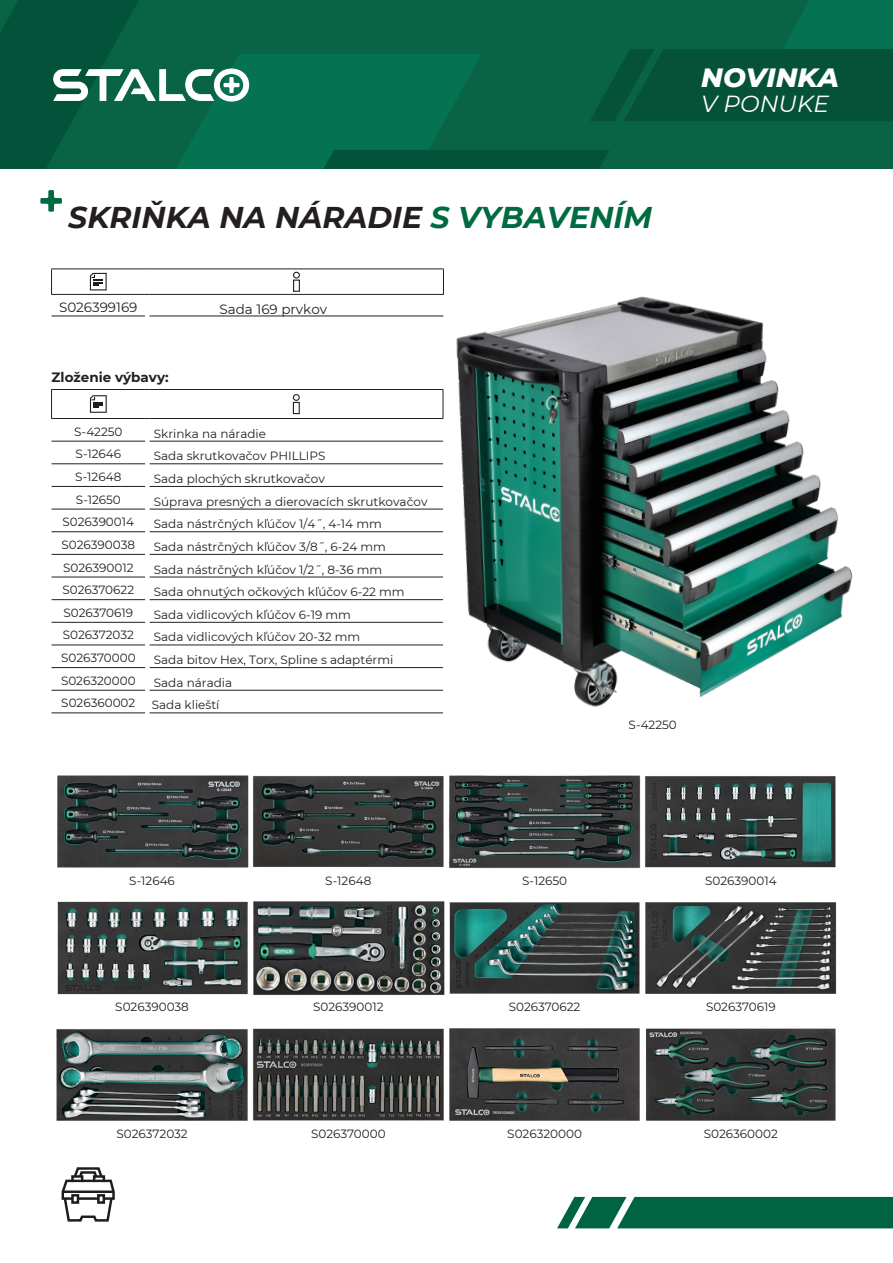
<style>
.page{position:relative;width:893px;height:1263px;background:#fff}
.page>*{position:absolute;margin:0;border:0;box-sizing:border-box;transform-origin:0 0}
.t1{font:italic 700 30px "Montserrat";color:#231f20}
.t2{font:italic 800 27px "Montserrat";color:#fff}
.t3{font:italic 23.25px "Montserrat";color:#fff}
.tabela{font:13.5px "Montserrat";color:#231f20}
.t4{font:700 13.5px "Montserrat";color:#231f20}
.tabela-2{font:12px "Montserrat";color:#231f20}
.s1{color:#006a42}
</style>
<div class="page">
<svg style="left:557px;top:1197px;width:336px;height:31px;background:#126f4f"></svg>
<svg style="left:0;top:0;width:893px;height:169px;background:#0b6548"></svg>
<svg style="left:61px;top:1167px;width:54px;height:55px"></svg>
<hr style="left:78px;top:1197px;width:20px;height:3px;background:#1d1d1b">
<hr style="left:64px;top:1190px;width:49px;height:3px;background:#1d1d1b">
<div style="left:71px;top:1175px;width:12px;height:7px;border:2px solid #1d1d1b"></div>
<div style="left:93px;top:1175px;width:12px;height:7px;border:2px solid #1d1d1b"></div>
<img style="left:441px;top:293px;width:412px;height:420px">
<hr style="left:52px;top:316px;width:93px;height:1px;background:#231f20">
<hr style="left:149px;top:316px;width:294px;height:1px;background:#231f20">
<hr style="left:51px;top:268px;width:94px;height:1px;background:#231f20">
<svg style="left:51px;top:269px;width:1px;height:25px"></svg>
<hr style="left:149px;top:268px;width:295px;height:1px;background:#231f20">
<hr style="left:51px;top:294px;width:94px;height:1px;background:#231f20">
<svg style="left:145px;top:268px;width:4px;height:27px"></svg>
<hr style="left:149px;top:294px;width:295px;height:1px;background:#231f20">
<svg style="left:443px;top:269px;width:1px;height:25px"></svg>
<svg style="left:90px;top:273px;width:17px;height:17px"></svg>
<div style="left:293px;top:280px;width:7px;height:12px;border:1px solid #231f20"></div>
<div style="left:293px;top:272px;width:7px;height:7px;border:1px solid #231f20;border-radius:50%"></div>
<hr style="left:52px;top:441px;width:93px;height:1px;background:#231f20">
<hr style="left:150px;top:441px;width:293px;height:1px;background:#231f20">
<hr style="left:52px;top:463px;width:93px;height:1px;background:#231f20">
<hr style="left:150px;top:463px;width:293px;height:1px;background:#231f20">
<hr style="left:52px;top:554px;width:93px;height:1px;background:#231f20">
<hr style="left:150px;top:554px;width:293px;height:1px;background:#231f20">
<hr style="left:52px;top:577px;width:93px;height:1px;background:#231f20">
<hr style="left:150px;top:577px;width:293px;height:1px;background:#231f20">
<hr style="left:150px;top:599px;width:293px;height:1px;background:#231f20">
<hr style="left:150px;top:690px;width:293px;height:1px;background:#231f20">
<hr style="left:150px;top:713px;width:293px;height:1px;background:#231f20">
<hr style="left:51px;top:389px;width:94px;height:1px;background:#231f20">
<svg style="left:51px;top:390px;width:1px;height:28px"></svg>
<hr style="left:150px;top:389px;width:293px;height:1px;background:#231f20">
<hr style="left:52px;top:486px;width:93px;height:1px;background:#231f20">
<hr style="left:150px;top:486px;width:293px;height:1px;background:#231f20">
<hr style="left:52px;top:599px;width:93px;height:1px;background:#231f20">
<hr style="left:150px;top:622px;width:293px;height:1px;background:#231f20">
<hr style="left:52px;top:645px;width:93px;height:1px;background:#231f20">
<hr style="left:52px;top:690px;width:93px;height:1px;background:#231f20">
<hr style="left:52px;top:509px;width:93px;height:1px;background:#231f20">
<hr style="left:150px;top:509px;width:293px;height:1px;background:#231f20">
<hr style="left:52px;top:531px;width:93px;height:1px;background:#231f20">
<hr style="left:150px;top:531px;width:293px;height:1px;background:#231f20">
<hr style="left:52px;top:622px;width:93px;height:1px;background:#231f20">
<hr style="left:150px;top:645px;width:293px;height:1px;background:#231f20">
<hr style="left:52px;top:667px;width:93px;height:1px;background:#231f20">
<hr style="left:150px;top:667px;width:293px;height:1px;background:#231f20">
<hr style="left:52px;top:713px;width:93px;height:1px;background:#231f20">
<hr style="left:51px;top:418px;width:94px;height:1px;background:#231f20">
<svg style="left:145px;top:389px;width:5px;height:324px"></svg>
<hr style="left:150px;top:418px;width:293px;height:1px;background:#231f20">
<svg style="left:443px;top:390px;width:1px;height:28px"></svg>
<svg style="left:90px;top:395px;width:17px;height:18px"></svg>
<div style="left:293px;top:402px;width:7px;height:12px;border:1px solid #231f20"></div>
<div style="left:293px;top:394px;width:7px;height:7px;border:1px solid #231f20;border-radius:50%"></div>
<img style="left:57px;top:775px;width:779px;height:94px">
<img style="left:57px;top:901px;width:780px;height:94px">
<img style="left:56px;top:1028px;width:780px;height:93px">
<svg style="left:40px;top:190px;width:22px;height:22px"></svg>
<h2 class="t2" style="left:701px;top:58px;width:139px">NOVINKA</h2>
<h3 class="t3" style="left:701px;top:88px;width:129px">V PONUKE</h3>
<p class="t1" style="left:68px;top:195px;width:585px">SKRIŇKA NA NÁRADIE <span class="s1">S VYBAVENÍM</span></p>
<p class="tabela" style="left:59px;top:298px;width:80px">S026399169</p>
<p class="tabela" style="left:220px;top:300px;width:109px">Sada 169 prvkov</p>
<p class="t4" style="left:52px;top:367px;width:119px">Zloženie výbavy:</p>
<p class="tabela-2" style="left:74px;top:423px;width:50px">S-42250</p>
<p class="tabela-2" style="left:154px;top:425px;width:114px">Skrinka na náradie</p>
<p class="tabela-2" style="left:76px;top:446px;width:47px">S-12646</p>
<p class="tabela-2" style="left:154px;top:448px;width:173px">Sada skrutkovačov PHILLIPS</p>
<p class="tabela-2" style="left:75px;top:468px;width:48px">S-12648</p>
<p class="tabela-2" style="left:154px;top:470px;width:173px">Sada plochých skrutkovačov</p>
<p class="tabela-2" style="left:76px;top:491px;width:47px">S-12650</p>
<p class="tabela-2" style="left:154px;top:493px;width:275px">Súprava presných a dierovacích skrutkovačov</p>
<p class="tabela-2" style="left:63px;top:514px;width:73px">S026390014</p>
<p class="tabela-2" style="left:154px;top:516px;width:229px">Sada nástrčných kľúčov 1/4˝, 4-14 mm</p>
<p class="tabela-2" style="left:62px;top:536px;width:75px">S026390038</p>
<p class="tabela-2" style="left:154px;top:538px;width:234px">Sada nástrčných kľúčov 3/8˝, 6-24 mm</p>
<p class="tabela-2" style="left:63px;top:559px;width:72px">S026390012</p>
<p class="tabela-2" style="left:154px;top:561px;width:230px">Sada nástrčných kľúčov 1/2˝, 8-36 mm</p>
<p class="tabela-2" style="left:62px;top:582px;width:73px">S026370622</p>
<p class="tabela-2" style="left:154px;top:584px;width:252px">Sada ohnutých očkových kľúčov 6-22 mm</p>
<p class="tabela-2" style="left:63px;top:604px;width:71px">S026370619</p>
<p class="tabela-2" style="left:154px;top:606px;width:199px">Sada vidlicových kľúčov 6-19 mm</p>
<p class="tabela-2" style="left:63px;top:627px;width:73px">S026372032</p>
<p class="tabela-2" style="left:154px;top:629px;width:208px">Sada vidlicových kľúčov 20-32 mm</p>
<p class="tabela-2" style="left:61px;top:649px;width:76px">S026370000</p>
<p class="tabela-2" style="left:154px;top:652px;width:241px">Sada bitov Hex, Torx, Spline s adaptérmi</p>
<p class="tabela-2" style="left:61px;top:672px;width:76px">S026320000</p>
<p class="tabela-2" style="left:154px;top:674px;width:80px">Sada náradia</p>
<p class="tabela-2" style="left:61px;top:695px;width:76px">S026360002</p>
<p class="tabela-2" style="left:152px;top:697px;width:69px">Sada klieští</p>
<p class="tabela-2" style="left:628px;top:717px;width:50px">S-42250</p>
<p class="tabela-2" style="left:129px;top:872px;width:47px">S-12646</p>
<p class="tabela-2" style="left:325px;top:872px;width:48px">S-12648</p>
<p class="tabela-2" style="left:522px;top:872px;width:47px">S-12650</p>
<p class="tabela-2" style="left:705px;top:872px;width:73px">S026390014</p>
<p class="tabela-2" style="left:115px;top:999px;width:75px">S026390038</p>
<p class="tabela-2" style="left:313px;top:999px;width:72px">S026390012</p>
<p class="tabela-2" style="left:509px;top:999px;width:73px">S026370622</p>
<p class="tabela-2" style="left:706px;top:999px;width:71px">S026370619</p>
<p class="tabela-2" style="left:117px;top:1125px;width:73px">S026372032</p>
<p class="tabela-2" style="left:311px;top:1125px;width:76px">S026370000</p>
<p class="tabela-2" style="left:507px;top:1125px;width:76px">S026320000</p>
<p class="tabela-2" style="left:704px;top:1125px;width:76px">S026360002</p>
</div>
